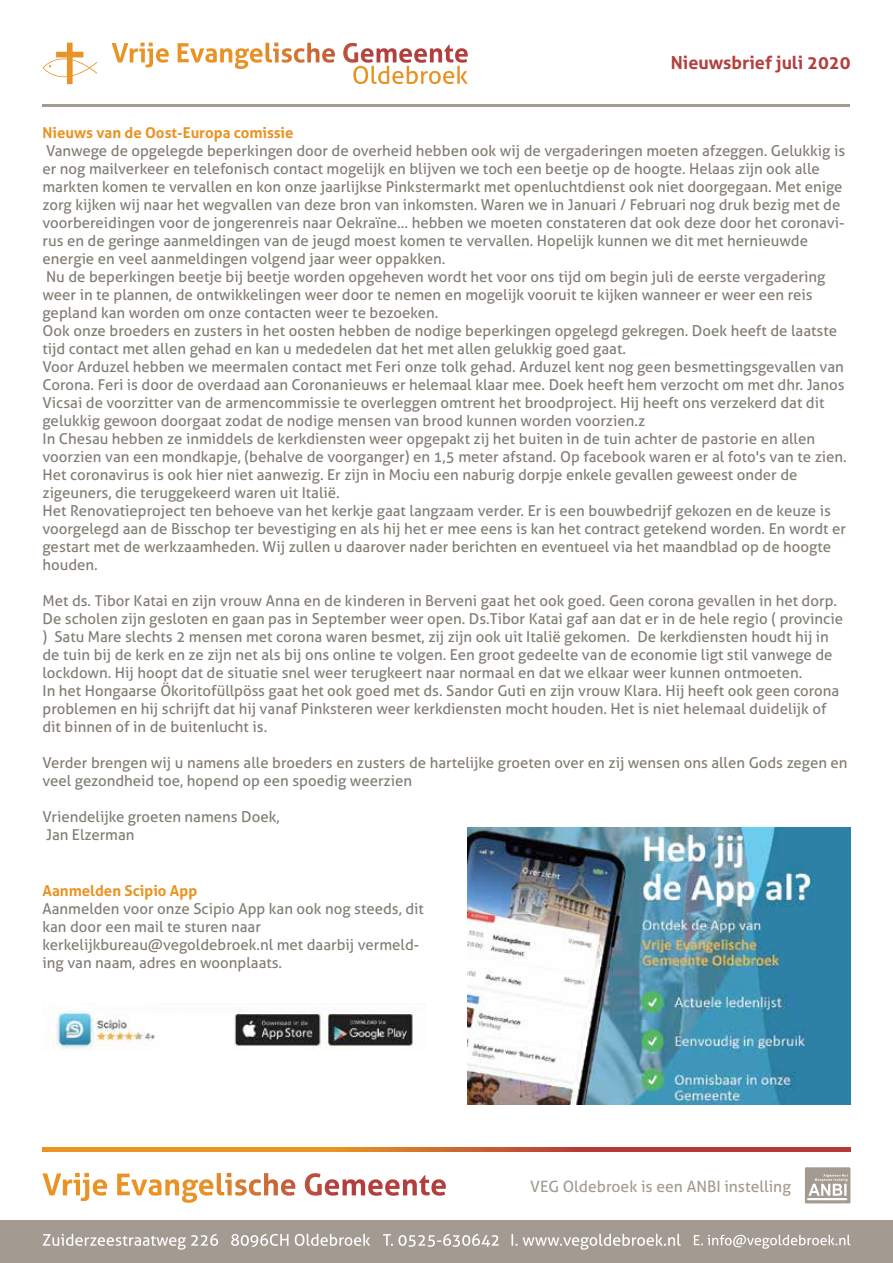
<style>
.page{position:relative;width:893px;height:1263px;background:#fff}
.page>*{position:absolute;margin:0;border:0;box-sizing:border-box;transform-origin:0 0}
.t1{font:700 18px "Aller";color:#b3403f}
.t2{font:15.6px "Aller";color:#a39b92}
.t3{font:15px/18px "Aller";color:#827c74}
.t4{font:700 15px "Aller";color:#ea9323}
</style>
<div class="page">
<img style="left:468px;top:828px;width:382px;height:276px">
<div style="left:0;top:1220px;width:893px;height:43px;background:#a39b92"></div>
<svg style="left:43px;top:1147px;width:807px;height:4px;background:#cf682c"></svg>
<svg style="left:43px;top:1234px;width:175px;height:16px"></svg>
<svg style="left:231px;top:1234px;width:57px;height:13px"></svg>
<svg style="left:295px;top:1234px;width:75px;height:12px"></svg>
<svg style="left:383px;top:1234px;width:116px;height:13px"></svg>
<svg style="left:511px;top:1234px;width:6px;height:12px"></svg>
<svg style="left:523px;top:1234px;width:158px;height:16px"></svg>
<svg style="left:694px;top:1235px;width:156px;height:14px"></svg>
<svg style="left:805px;top:1167px;width:45px;height:36px;background:#b9b3ac"></svg>
<svg style="left:112px;top:43px;width:57px;height:24px"></svg>
<svg style="left:43px;top:43px;width:54px;height:41px"></svg>
<svg style="left:343px;top:43px;width:125px;height:41px"></svg>
<svg style="left:178px;top:43px;width:157px;height:26px"></svg>
<hr style="left:43px;top:104px;width:807px;height:2px;background:#a39b92">
<img style="left:49px;top:1004px;width:377px;height:46px">
<svg style="left:42px;top:1173px;width:65px;height:28px"></svg>
<svg style="left:305px;top:1173px;width:141px;height:23px"></svg>
<svg style="left:117px;top:1173px;width:178px;height:30px"></svg>
<p class="t1" style="left:671px;top:51px;width:181px">Nieuwsbrief juli 2020</p>
<p class="t4" style="left:43px;top:123px;width:253px">Nieuws van de Oost-Europa comissie</p>
<p class="t3" style="left:43px;top:141px;width:806px">Vanwege de opgelegde beperkingen door de overheid hebben ook wij de vergaderingen moeten afzeggen. Gelukkig is er nog mailverkeer en telefonisch contact mogelijk en blijven we toch een beetje op de hoogte. Helaas zijn ook alle markten komen te vervallen en kon onze jaarlijkse Pinkstermarkt met openluchtdienst ook niet doorgegaan. Met enige zorg kijken wij naar het wegvallen van deze bron van inkomsten. Waren we in Januari / Februari nog druk bezig met de voorbereidingen voor de jongerenreis naar Oekraïne… hebben we moeten constateren dat ook deze door het coronavi&shy;rus en de geringe aanmeldingen van de jeugd moest komen te vervallen. Hopelijk kunnen we dit met hernieuwde energie en veel aanmeldingen volgend jaar weer oppakken.<br>Nu de beperkingen beetje bij beetje worden opgeheven wordt het voor ons tijd om begin juli de eerste vergadering weer in te plannen, de ontwikkelingen weer door te nemen en mogelijk vooruit te kijken wanneer er weer een reis gepland kan worden om onze contacten weer te bezoeken.<br>Ook onze broeders en zusters in het oosten hebben de nodige beperkingen opgelegd gekregen. Doek heeft de laatste tijd contact met allen gehad en kan u mededelen dat het met allen gelukkig goed gaat.<br>Voor Arduzel hebben we meermalen contact met Feri onze tolk gehad. Arduzel kent nog geen besmettingsgevallen van Corona. Feri is door de overdaad aan Coronanieuws er helemaal klaar mee. Doek heeft hem verzocht om met dhr. Janos Vicsai de voorzitter van de armencommissie te overleggen omtrent het broodproject. Hij heeft ons verzekerd dat dit gelukkig gewoon doorgaat zodat de nodige mensen van brood kunnen worden voorzien.z<br>In Chesau hebben ze inmiddels de kerkdiensten weer opgepakt zij het buiten in de tuin achter de pastorie en allen voorzien van een mondkapje, (behalve de voorganger) en 1,5 meter afstand. Op facebook waren er al foto's van te zien.<br>Het coronavirus is ook hier niet aanwezig. Er zijn in Mociu een naburig dorpje enkele gevallen geweest onder de zigeuners, die teruggekeerd waren uit Italië.<br>Het Renovatieproject ten behoeve van het kerkje gaat langzaam verder. Er is een bouwbedrijf gekozen en de keuze is voorgelegd aan de Bisschop ter bevestiging en als hij het er mee eens is kan het contract getekend worden. En wordt er gestart met de werkzaamheden. Wij zullen u daarover nader berichten en eventueel via het maandblad op de hoogte houden.</p>
<p class="t3" style="left:43px;top:591px;width:802px">Met ds. Tibor Katai en zijn vrouw Anna en de kinderen in Berveni gaat het ook goed. Geen corona gevallen in het dorp.<br>De scholen zijn gesloten en gaan pas in September weer open. Ds.Tibor Katai gaf aan dat er in de hele regio ( provincie ) Satu Mare slechts 2 mensen met corona waren besmet, zij zijn ook uit Italië gekomen. De kerkdiensten houdt hij in de tuin bij de kerk en ze zijn net als bij ons online te volgen. Een groot gedeelte van de economie ligt stil vanwege de lockdown. Hij hoopt dat de situatie snel weer terugkeert naar normaal en dat we elkaar weer kunnen ontmoeten.<br>In het Hongaarse Ökoritofüllpöss gaat het ook goed met ds. Sandor Guti en zijn vrouw Klara. Hij heeft ook geen corona problemen en hij schrijft dat hij vanaf Pinksteren weer kerkdiensten mocht houden. Het is niet helemaal duidelijk of dit binnen of in de buitenlucht is.</p>
<p class="t3" style="left:43px;top:753px;width:807px">Verder brengen wij u namens alle broeders en zusters de hartelijke groeten over en zij wensen ons allen Gods zegen en veel gezondheid toe, hopend op een spoedig weerzien</p>
<p class="t3" style="left:43px;top:807px;width:239px">Vriendelijke groeten namens Doek,<br>Jan Elzerman</p>
<p class="t4" style="left:43px;top:881px;width:156px">Aanmelden Scipio App</p>
<p class="t3" style="left:43px;top:900px;width:383px">Aanmelden voor onze Scipio App kan ook nog steeds, dit kan door een mail te sturen naar kerkelijkbureau@vegoldebroek.nl met daarbij vermeld&shy;ing van naam, adres en woonplaats.</p>
<p class="t2" style="left:530px;top:1177px;width:262px">VEG Oldebroek is een ANBI instelling</p>
</div>
